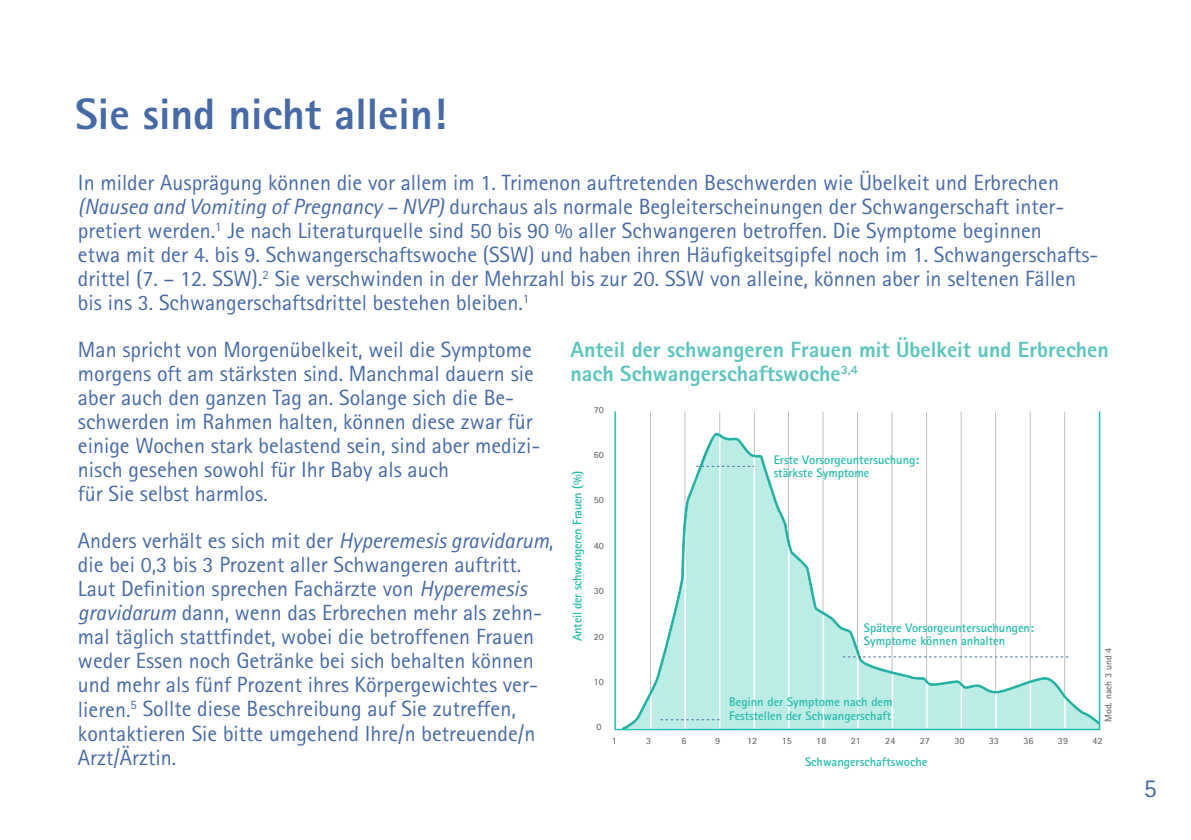
<style>
.page{position:relative;width:1191px;height:840px;background:#fff}
.page>*{position:absolute;margin:0;border:0;box-sizing:border-box;transform-origin:0 0}
.t1{font:800 44px "Rotis Sans Serif";color:#456aa6}
.t2{font:26px "Rotis Sans Serif";color:#456aa6}
.t3{font:22px/24px "Rotis Sans Serif";color:#456aa6}
.t4{font:800 22px "Rotis Sans Serif";color:#5ac4bd}
.t5{font:700 12.4px/13.4px "Rotis Sans Serif";color:#22bcac}
.t6{font:700 12.4px "Rotis Sans Serif";letter-spacing:-.025em;color:#22bcac}
.t7{font:700 9.6px "Rotis Sans Serif";color:#6c6d70}
.s1{font-style:italic}
</style>
<div class="page">
<svg style="left:614px;top:411px;width:486px;height:318px;fill:#bfebe6"></svg>
<svg style="left:660px;top:719px;width:60px;height:1px"></svg>
<svg style="left:696px;top:465px;width:58px;height:1px"></svg>
<svg style="left:843px;top:411px;width:227px;height:286px"></svg>
<p class="t1" style="left:75px;top:86px;width:373px">Sie sind nicht allein!</p>
<p class="t3" style="left:78px;top:170px;width:1022px">In milder Ausprägung können die vor allem im 1. Trimenon auftretenden Beschwerden wie Übelkeit und Erbrechen <span class="s1">(Nausea and Vomiting of Pregnancy – NVP)</span> durchaus als normale Begleiterscheinungen der Schwangerschaft inter&shy;pretiert werden.<sup>1</sup> Je nach Literaturquelle sind 50 bis 90 % aller Schwangeren betroffen. Die Symptome beginnen<br>etwa mit der 4. bis 9. Schwangerschaftswoche (SSW) und haben ihren Häufigkeitsgipfel noch im 1. Schwangerschafts&shy;drittel (7. – 12. SSW).<sup>2</sup> Sie verschwinden in der Mehrzahl bis zur 20. SSW von alleine, können aber in seltenen Fällen</p>
<p class="t3" style="left:78px;top:290px;width:453px">bis ins 3. Schwangerschaftsdrittel bestehen bleiben.<sup>1</sup></p>
<p class="t3" style="left:78px;top:337px;width:464px">Man spricht von Morgenübelkeit, weil die Symptome morgens oft am stärksten sind. Manchmal dauern sie aber auch den ganzen Tag an. Solange sich die Be&shy;schwerden im Rahmen halten, können diese zwar für einige Wochen stark belastend sein, sind aber medizi&shy;nisch gesehen sowohl für Ihr Baby als auch<br>für Sie selbst harmlos.</p>
<p class="t3" style="left:78px;top:528px;width:477px">Anders verhält es sich mit der <span class="s1">Hyperemesis gravidarum</span>, die bei 0,3 bis 3 Prozent aller Schwangeren auftritt.<br>Laut Definition sprechen Fachärzte von <span class="s1">Hyperemesis gravidarum</span> dann, wenn das Erbrechen mehr als zehn&shy;mal täglich stattfindet, wobei die betroffenen Frauen weder Essen noch Getränke bei sich behalten können und mehr als fünf Prozent ihres Körpergewichtes ver&shy;lieren.<sup>5</sup> Sollte diese Beschreibung auf Sie zutreffen, kontaktieren Sie bitte umgehend Ihre/n betreuende/n Arzt/Ärztin.</p>
<p class="t4" style="left:570px;top:335px;width:540px">Anteil der schwangeren Frauen mit Übelkeit und Erbrechen</p>
<p class="t4" style="left:570px;top:359px;width:289px">nach Schwangerschaftswoche<sup>3,4</sup></p>
<p class="t7" style="left:594px;top:403px;width:12px">70</p>
<p class="t7" style="left:594px;top:448px;width:12px">60</p>
<p class="t7" style="left:594px;top:494px;width:12px">50</p>
<p class="t7" style="left:594px;top:539px;width:12px">40</p>
<p class="t7" style="left:594px;top:584px;width:12px">30</p>
<p class="t7" style="left:594px;top:630px;width:12px">20</p>
<p class="t7" style="left:594px;top:675px;width:12px">10</p>
<p class="t5" style="left:773px;top:452px;width:147px">Erste Vorsorgeuntersuchung:</p>
<p class="t5" style="left:773px;top:466px;width:97px">stärkste Symptome</p>
<p class="t6" style="left:569px;top:640px;width:172px;rotate:-90deg">Anteil der schwangeren Frauen (%)</p>
<p class="t5" style="left:864px;top:620px;width:171px">Spätere Vorsorgeuntersuchungen:<br>Symptome können anhalten</p>
<p class="t7" style="left:1102px;top:721px;width:76px;rotate:-90deg">Mod. nach 3 und 4</p>
<p class="t5" style="left:729px;top:694px;width:165px">Beginn der Symptome nach dem<br>Feststellen der Schwangerschaft</p>
<p class="t7" style="left:596px;top:720px;width:7px">0</p>
<p class="t7" style="left:646px;top:734px;width:7px">3</p>
<p class="t7" style="left:681px;top:734px;width:7px">6</p>
<p class="t7" style="left:715px;top:734px;width:7px">9</p>
<p class="t7" style="left:747px;top:734px;width:12px">12</p>
<p class="t7" style="left:781px;top:734px;width:12px">15</p>
<p class="t7" style="left:816px;top:734px;width:12px">18</p>
<p class="t7" style="left:850px;top:734px;width:12px">21</p>
<p class="t7" style="left:885px;top:734px;width:12px">24</p>
<p class="t7" style="left:919px;top:734px;width:12px">27</p>
<p class="t7" style="left:954px;top:734px;width:12px">30</p>
<p class="t7" style="left:988px;top:734px;width:12px">33</p>
<p class="t7" style="left:1023px;top:734px;width:12px">36</p>
<p class="t7" style="left:1058px;top:734px;width:12px">39</p>
<p class="t7" style="left:1092px;top:734px;width:12px">42</p>
<p class="t5" style="left:805px;top:754px;width:124px">Schwangerschaftswoche</p>
<p class="t7" style="left:611px;top:734px;width:7px">1</p>
<p class="t2" style="left:1144px;top:772px;width:14px">5</p>
</div>
